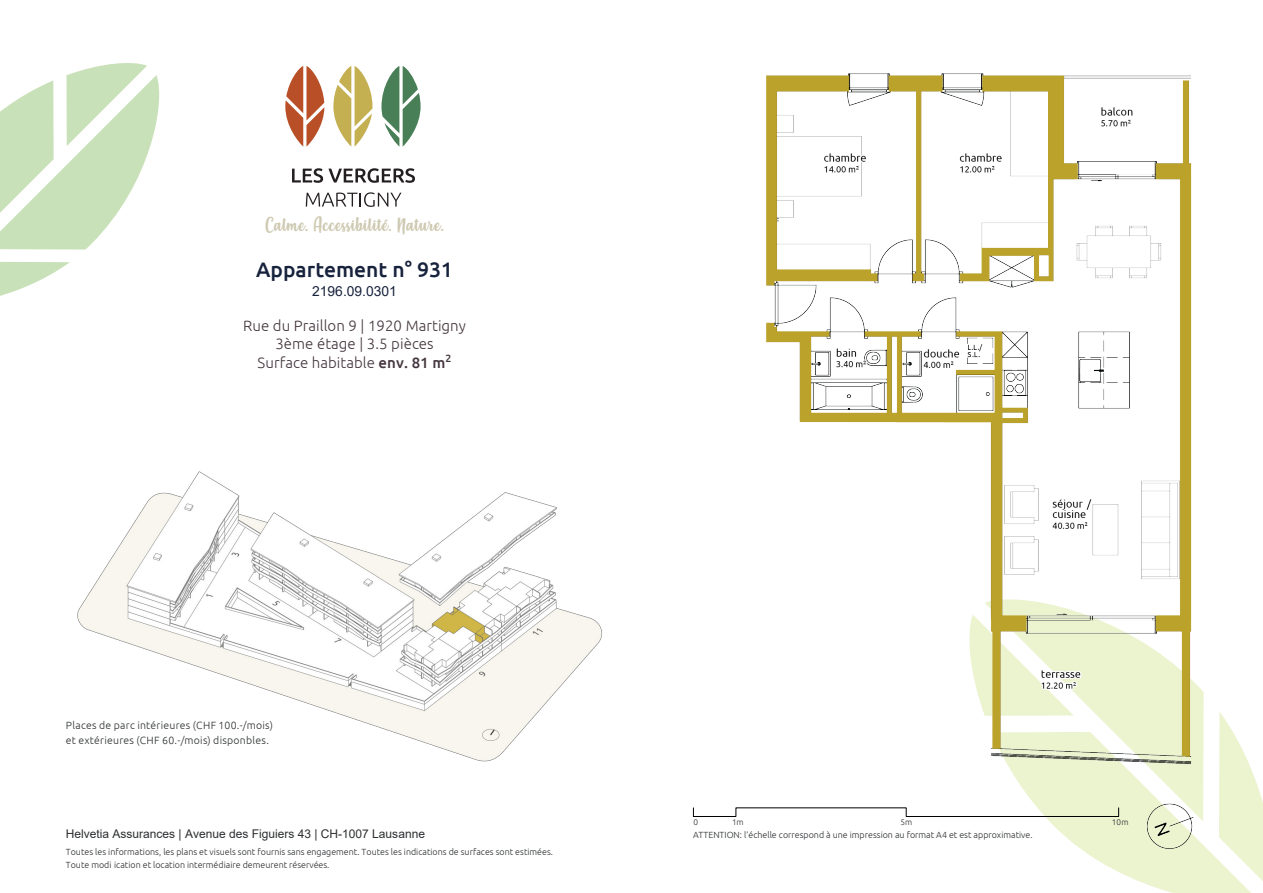
<style>
.page{position:relative;width:1263px;height:893px;background:#fff}
.page>*{position:absolute;margin:0;border:0;box-sizing:border-box;transform-origin:0 0}
.t1{font:500 21px "Ubuntu";color:#17223c}
.t2{font:18px "Misses";letter-spacing:.01em;color:#cec9b1}
.t3{font:300 15px/18.3px "Ubuntu";letter-spacing:.005em;color:#45373f;text-align:center}
.t4{font:13.8px "Arial";color:#17223c}
.t5{font:12px "Arial";color:#2c2e30}
.t6{font:300 10.5px/15px "Ubuntu";letter-spacing:.025em;color:#2c2e30}
.t7{font:300 8.85px/12.9px "Ubuntu";color:#2c2e30}
.t8{font:300 8.25px "Ubuntu";color:#2c2e30}
.s1{font-weight:500}
</style>
<div class="page">
<svg style="left:0;top:63px;width:160px;height:233px"></svg>
<img style="left:692px;top:73px;width:500px;height:743px">
<img style="left:77px;top:471px;width:525px;height:291px">
<svg style="left:292px;top:168px;width:123px;height:15px"></svg>
<svg style="left:306px;top:192px;width:95px;height:15px"></svg>
<svg style="left:285px;top:66px;width:39px;height:81px"></svg>
<svg style="left:333px;top:66px;width:39px;height:81px"></svg>
<svg style="left:381px;top:66px;width:40px;height:81px"></svg>
<svg style="left:693px;top:615px;width:570px;height:278px"></svg>
<img style="left:1141px;top:798px;width:56px;height:56px">
<h2 class="t2" style="left:265px;top:212px;width:181px">Calme. Accessibilité. Nature.</h2>
<h1 class="t1" style="left:256px;top:257px;width:198px">Appartement n° 931</h1>
<h3 class="t4" style="left:312px;top:282px;width:86px">2196.09.0301</h3>
<h3 class="t3" style="left:243px;top:316px;width:224px">Rue du Praillon 9 | 1920 Martigny<br>3ème étage | 3.5 pièces<br>Surface habitable <span class="s1">env. 81 m</span><sup>2</sup></h3>
<p class="t6" style="left:66px;top:718px;width:209px">Places de parc intérieures (CHF 100.-/mois) et extérieures (CHF 60.-/mois) disponbles.</p>
<h3 class="t5" style="left:66px;top:825px;width:361px">Helvetia Assurances | Avenue des Figuiers 43 | CH-1007 Lausanne</h3>
<p class="t7" style="left:66px;top:845px;width:489px">Toutes les informations, les plans et visuels sont fournis sans engagement. Toutes les indications de surfaces sont estimées.<br>Toute modi ication et location intermédiaire demeurent réservées.</p>
<p class="t8" style="left:693px;top:817px;width:6px">0</p>
<p class="t8" style="left:732px;top:817px;width:13px">1m</p>
<p class="t8" style="left:900px;top:817px;width:13px">5m</p>
<p class="t8" style="left:1112px;top:817px;width:18px">10m</p>
<p class="t7" style="left:693px;top:828px;width:341px">ATTENTION: l’échelle correspond à une impression au format A4 et est approximative.</p>
</div>
